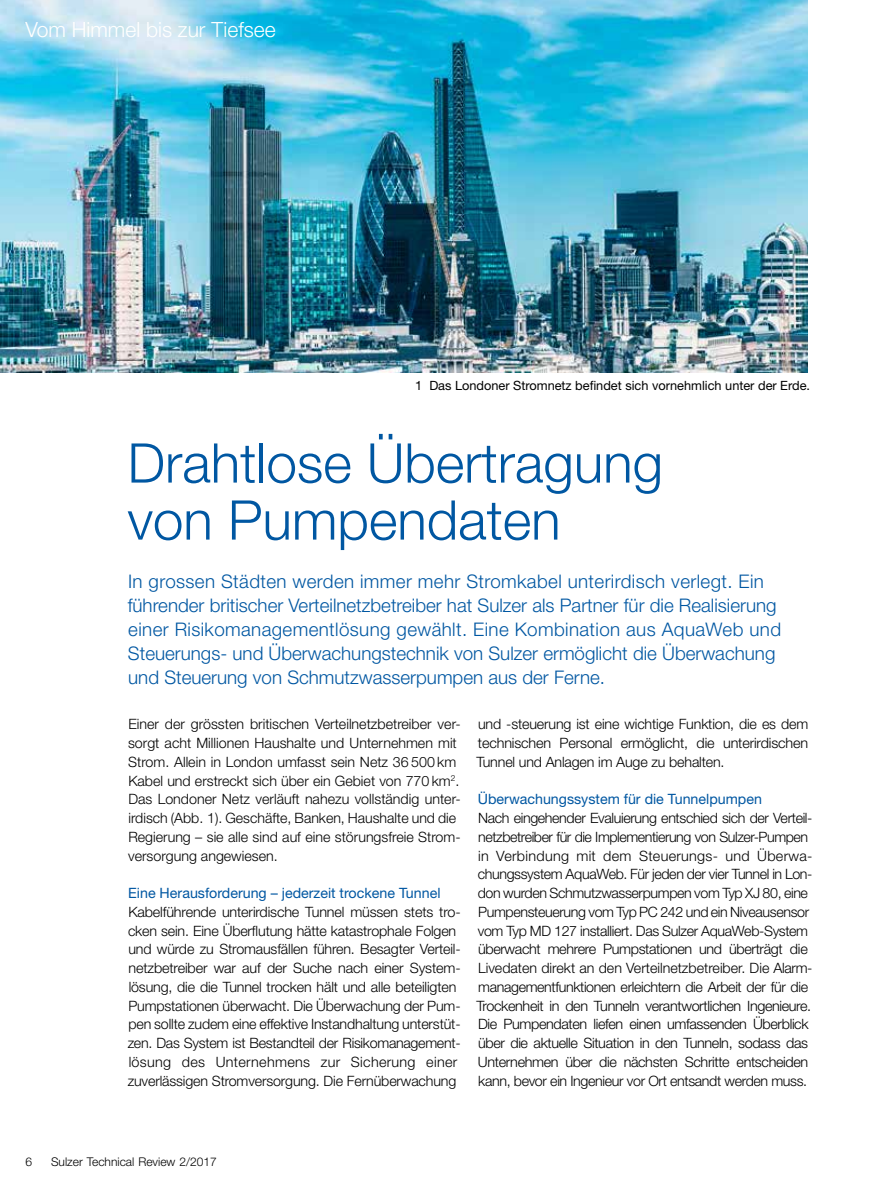
<style>
.page{position:relative;width:893px;height:1191px;background:#fff}
.page>*{position:absolute;margin:0;border:0;box-sizing:border-box;transform-origin:0 0}
.t1{font:300 54.75px/57px "Helvetica Neue LT Std";color:#0057a2}
.t2{font:300 21px "Helvetica Neue LT Std";color:#fff}
.t3{font:300 18.75px/24px "Helvetica Neue LT Std";color:#0057a2}
.t4{font:300 14.25px/18.8px "Helvetica Neue LT Std";letter-spacing:-.01em;color:#000}
.t5{font:14.25px "Helvetica Neue LT Std";color:#0057a2}
.t6{font:12.75px "Helvetica Neue LT Std";color:#000}
.t7{font:300 12px "Helvetica Neue LT Std";color:#000}
</style>
<div class="page">
<img style="left:0;top:0;width:808px;height:373px">
<h2 class="t2" style="left:26px;top:17px;width:252px">Vom Himmel bis zur Tiefsee</h2>
<p class="t6" style="left:415px;top:377px;width:396px">1 Das Londoner Stromnetz befindet sich vornehmlich unter der Erde.</p>
<h1 class="t1" style="left:128px;top:433px;width:537px">Drahtlose Übertragung von Pumpendaten</h1>
<p class="t3" style="left:128px;top:569px;width:655px">In grossen Städten werden immer mehr Stromkabel unterirdisch verlegt. Ein führender britischer Verteilnetzbetreiber hat Sulzer als Partner für die Realisierung einer Risikomanagementlösung gewählt. Eine Kombination aus AquaWeb und Steuerungs- und Überwachungstechnik von Sulzer ermöglicht die Überwachung und Steuerung von Schmutzwasserpumpen aus der Ferne.</p>
<p class="t4" style="left:128px;top:714px;width:334px">Einer der grössten britischen Verteilnetzbetreiber ver&shy;sorgt acht Millionen Haushalte und Unternehmen mit Strom. Allein in London umfasst sein Netz 36 500 km Kabel und erstreckt sich über ein Gebiet von 770 km<sup>2</sup>.<br>Das Londoner Netz verläuft nahezu vollständig unter&shy;irdisch (Abb. 1). Geschäfte, Banken, Haushalte und die Regierung – sie alle sind auf eine störungsfreie Strom&shy;versorgung angewiesen.</p>
<p class="t5" style="left:128px;top:884px;width:314px">Eine Herausforderung – jederzeit trockene Tunnel</p>
<p class="t4" style="left:128px;top:902px;width:334px">Kabelführende unterirdische Tunnel müssen stets tro&shy;cken sein. Eine Überflutung hätte katastrophale Folgen und würde zu Stromausfällen führen. Besagter Verteil&shy;netzbetreiber war auf der Suche nach einer System&shy;lösung, die die Tunnel trocken hält und alle beteiligten Pumpstationen überwacht. Die Überwachung der Pum&shy;pen sollte zudem eine effektive Instandhaltung unterstüt&shy;zen. Das System ist Bestandteil der Risikomanagement&shy;lösung des Unternehmens zur Sicherung einer zuverlässigen Stromversorgung. Die Fernüberwachung</p>
<p class="t4" style="left:476px;top:714px;width:333px;text-align:justify">und -steuerung ist eine wichtige Funktion, die es dem technischen Personal ermöglicht, die unterirdischen Tunnel und Anlagen im Auge zu behalten.</p>
<p class="t5" style="left:478px;top:790px;width:286px">Überwachungssystem für die Tunnelpumpen</p>
<p class="t4" style="left:476px;top:808px;width:338px">Nach eingehender Evaluierung entschied sich der Verteil&shy;netzbetreiber für die Implementierung von Sulzer-Pumpen in Verbindung mit dem Steuerungs- und Überwa&shy;chungssystem AquaWeb. Für jeden der vier Tunnel in Lon&shy;don wurden Schmutzwasserpumpen vom Typ XJ 80, eine Pumpensteuerung vom Typ PC 242 und ein Niveausensor vom Typ MD 127 installiert. Das Sulzer AquaWeb-System überwacht mehrere Pumpstationen und überträgt die Livedaten direkt an den Verteilnetzbetreiber. Die Alarm&shy;managementfunktionen erleichtern die Arbeit der für die Trockenheit in den Tunneln verantwortlichen Ingenieure.<br>Die Pumpendaten liefen einen umfassenden Überblick über die aktuelle Situation in den Tunneln, sodass das Unternehmen über die nächsten Schritte entscheiden kann, bevor ein Ingenieur vor Ort entsandt werden muss.</p>
<p class="t7" style="left:26px;top:1153px;width:8px">6</p>
<p class="t7" style="left:51px;top:1153px;width:167px">Sulzer Technical Review 2/2017</p>
</div>
